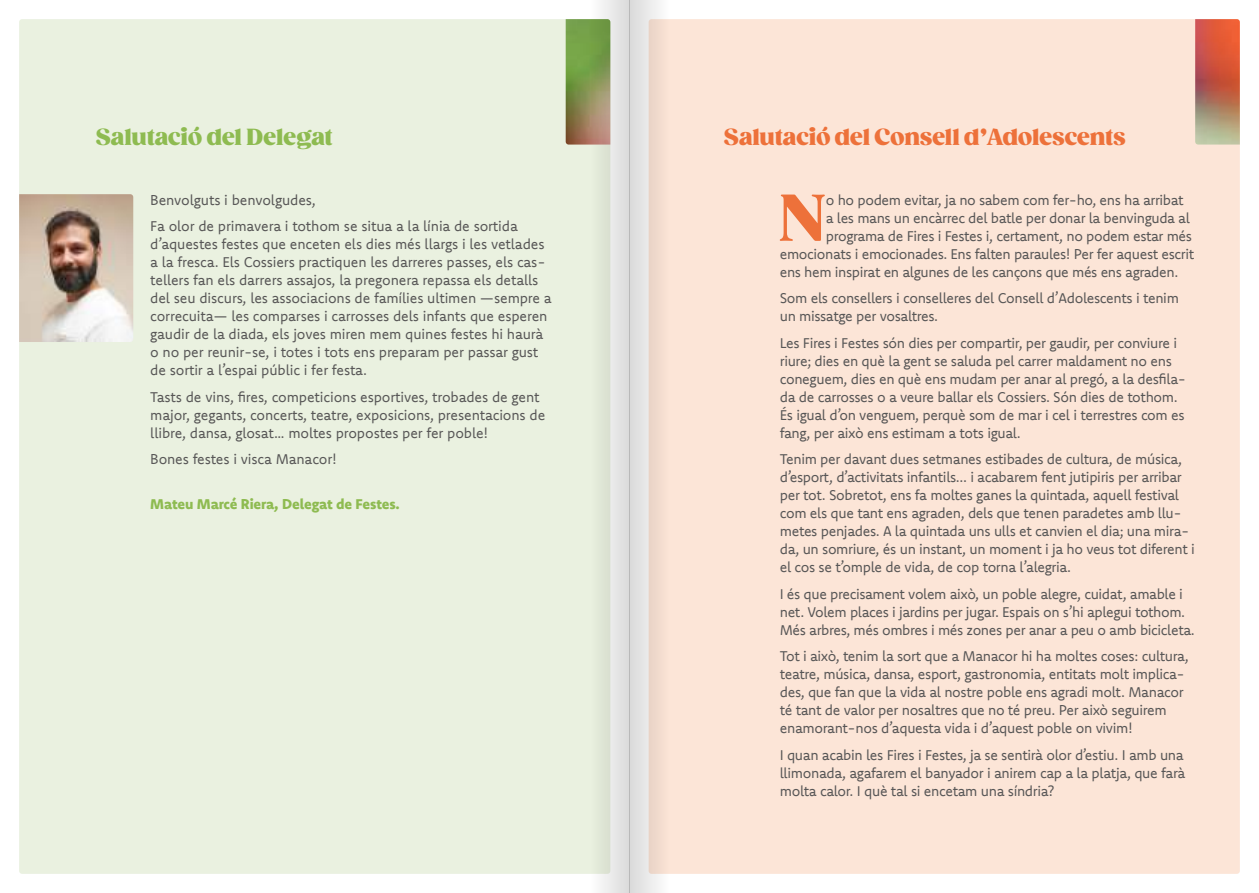
<style>
.page{position:relative;width:1259px;height:893px;background:#fff}
.page>*{position:absolute;margin:0;border:0;box-sizing:border-box;transform-origin:0 0}
.t1{font:900 63.9px "Gazpacho";color:#ed713a}
.t2{font:800 22.5px "Gazpacho";color:#ed713a}
.t3{font:800 22.5px "Gazpacho";color:#8ebb51}
.t4{font:14.25px/18px "Komet";letter-spacing:-.025em;color:#575656}
.t5{font:800 14.25px "Komet";letter-spacing:-.01em;color:#8ebb51}
</style>
<div class="page">
<div style="left:648px;top:19px;width:591px;height:855px;background:#fce5d7;border-radius:3px"></div>
<div style="left:19px;top:19px;width:591px;height:855px;background:#eaf1e0;border-radius:3px"></div>
<img style="left:1195px;top:19px;width:44px;height:126px">
<img style="left:566px;top:19px;width:8px;height:126px">
<img style="left:19px;top:194px;width:114px;height:148px">
<svg style="left:629px;top:0;width:30px;height:893px"></svg>
<svg style="left:574px;top:0;width:55px;height:893px"></svg>
<h2 class="t3" style="left:96px;top:123px;width:238px">Salutació del Delegat</h2>
<h2 class="t2" style="left:724px;top:123px;width:403px">Salutació del Consell d’Adolescents</h2>
<p class="t4" style="left:150px;top:186px;width:369px;line-height:26.5px">Benvolguts i benvolgudes,<br>Fa olor de primavera i tothom se situa a la línia de sortida</p>
<p class="t4" style="left:150px;top:235px;width:403px">d’aquestes festes que enceten els dies més llargs i les vetlades a la fresca. Els Cossiers practiquen les darreres passes, els cas&shy;tellers fan els darrers assajos, la pregonera repassa els detalls del seu discurs, les associacions de famílies ultimen —sempre a correcuita— les comparses i carrosses dels infants que esperen gaudir de la diada, els joves miren mem quines festes hi haurà o no per reunir-se, i totes i tots ens preparam per passar gust de sortir a l’espai públic i fer festa.</p>
<p class="t4" style="left:150px;top:388px;width:396px">Tasts de vins, fires, competicions esportives, trobades de gent major, gegants, concerts, teatre, exposicions, presentacions de llibre, dansa, glosat… moltes propostes per fer poble!</p>
<p class="t4" style="left:150px;top:450px;width:188px">Bones festes i visca Manacor!</p>
<p class="t5" style="left:150px;top:495px;width:251px">Mateu Marcé Riera, Delegat de Festes.</p>
<h1 class="t1" style="left:779px;top:179px;width:47px">N</h1>
<p class="t4" style="left:826px;top:191px;width:359px">o ho podem evitar, ja no sabem com fer-ho, ens ha arribat</p>
<p class="t4" style="left:826px;top:209px;width:365px">a les mans un encàrrec del batle per donar la benvinguda al</p>
<p class="t4" style="left:826px;top:227px;width:368px">programa de Fires i Festes i, certament, no podem estar més</p>
<p class="t4" style="left:780px;top:245px;width:416px">emocionats i emocionades. Ens falten paraules! Per fer aquest escrit</p>
<p class="t4" style="left:780px;top:263px;width:400px">ens hem inspirat en algunes de les cançons que més ens agraden.</p>
<p class="t4" style="left:780px;top:289px;width:401px">Som els consellers i conselleres del Consell d’Adolescents i tenim un missatge per vosaltres.</p>
<p class="t4" style="left:780px;top:334px;width:408px">Les Fires i Festes són dies per compartir, per gaudir, per conviure i riure; dies en què la gent se saluda pel carrer maldament no ens coneguem, dies en què ens mudam per anar al pregó, a la desfila&shy;da de carrosses o a veure ballar els Cossiers. Són dies de tothom.<br>És igual d’on venguem, perquè som de mar i cel i terrestres com es fang, per això ens estimam a tots igual.</p>
<p class="t4" style="left:780px;top:450px;width:417px">Tenim per davant dues setmanes estibades de cultura, de música, d’esport, d’activitats infantils... i acabarem fent jutipiris per arribar per tot. Sobretot, ens fa moltes ganes la quintada, aquell festival com els que tant ens agraden, dels que tenen paradetes amb llu&shy;metes penjades. A la quintada uns ulls et canvien el dia; una mira&shy;da, un somriure, és un instant, un moment i ja ho veus tot diferent i el cos se t’omple de vida, de cop torna l’alegria.</p>
<p class="t4" style="left:780px;top:585px;width:417px">I és que precisament volem això, un poble alegre, cuidat, amable i net. Volem places i jardins per jugar. Espais on s’hi aplegui tothom.<br>Més arbres, més ombres i més zones per anar a peu o amb bicicleta.</p>
<p class="t4" style="left:780px;top:647px;width:411px">Tot i això, tenim la sort que a Manacor hi ha moltes coses: cultura, teatre, música, dansa, esport, gastronomia, entitats molt implica&shy;des, que fan que la vida al nostre poble ens agradi molt. Manacor té tant de valor per nosaltres que no té preu. Per això seguirem enamorant-nos d’aquesta vida i d’aquest poble on vivim!</p>
<p class="t4" style="left:780px;top:746px;width:407px;text-align:justify">I quan acabin les Fires i Festes, ja se sentirà olor d’estiu. I amb una llimonada, agafarem el banyador i anirem cap a la platja, que farà molta calor. I què tal si encetam una síndria?</p>
</div>
